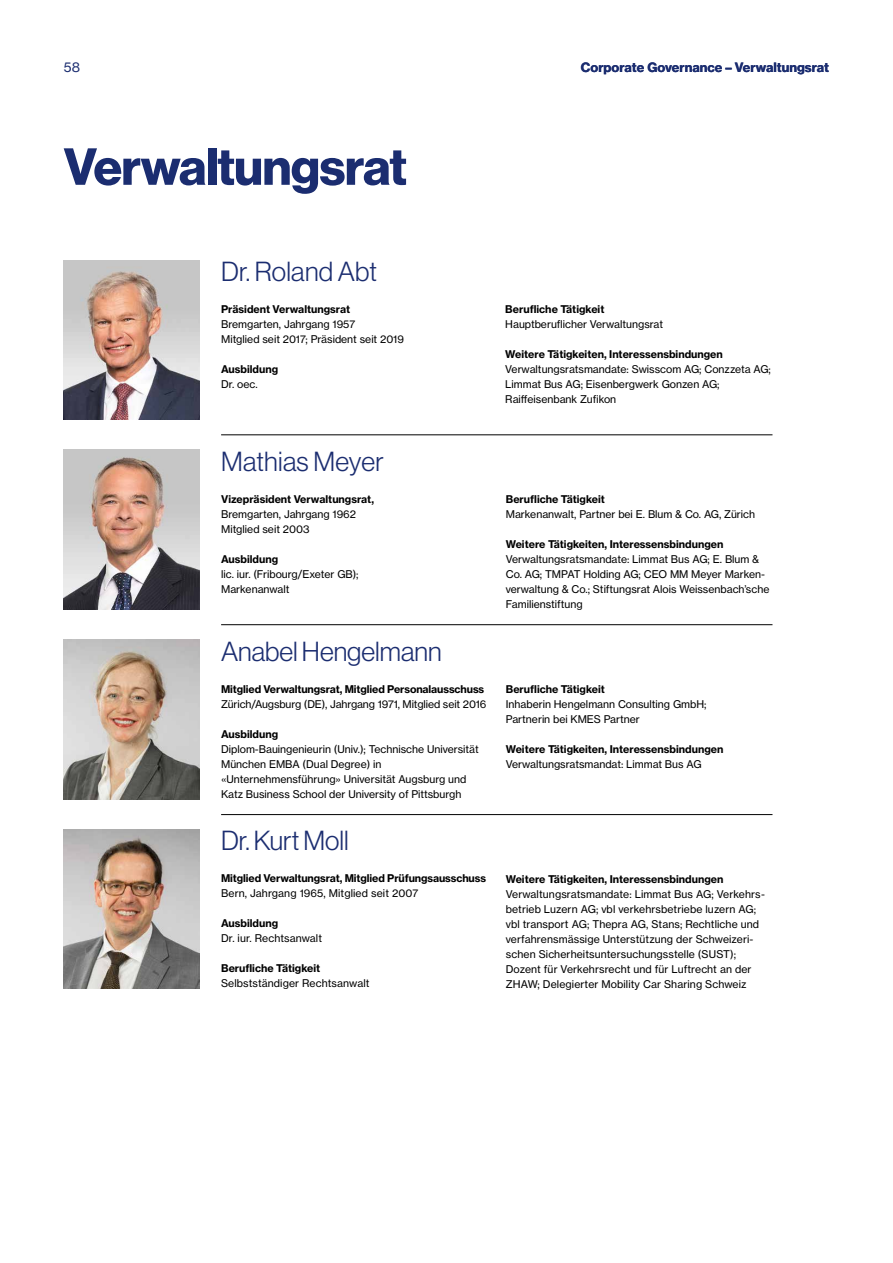
<style>
.page{position:relative;width:893px;height:1263px;background:#fff}
.page>*{position:absolute;margin:0;border:0;box-sizing:border-box;transform-origin:0 0}
.t1{font:51px "N Haas Grotesk DS Std 75 Bd";letter-spacing:-.015em;color:#1b2d70}
.t2{font:27px "N Haas Grotesk DS Std 45 Lt";color:#1b2d70}
.t3{font:12.75px "N Haas Grotesk TX Std 75 Bd";color:#1b2d70}
.t4{font:12.75px "N Haas Grotesk TX Std 55 Rg";color:#1b2d70}
.t5{font:10.5px/15px "N Haas Grotesk TX Std 55 Rg";color:#000}
.t6{font:10.5px "N Haas Grotesk TX Std 75 Bd";color:#000}
</style>
<div class="page">
<img style="left:64px;top:260px;width:136px;height:160px">
<img style="left:64px;top:640px;width:136px;height:159px">
<img style="left:64px;top:450px;width:136px;height:159px">
<img style="left:64px;top:829px;width:136px;height:160px">
<hr style="left:221px;top:435px;width:551px;height:1px;background:#000">
<hr style="left:221px;top:624px;width:551px;height:1px;background:#000">
<hr style="left:221px;top:814px;width:551px;height:1px;background:#000">
<p class="t4" style="left:64px;top:60px;width:18px">58</p>
<p class="t3" style="left:581px;top:60px;width:250px">Corporate Governance – Verwaltungsrat</p>
<h1 class="t1" style="left:64px;top:137px;width:345px">Verwaltungsrat</h1>
<h2 class="t2" style="left:221px;top:256px;width:157px">Dr. Roland Abt</h2>
<p class="t6" style="left:221px;top:302px;width:131px">Präsident Verwaltungsrat</p>
<p class="t5" style="left:221px;top:316px;width:184px">Bremgarten, Jahrgang 1957<br>Mitglied seit 2017; Präsident seit 2019</p>
<p class="t6" style="left:221px;top:362px;width:59px">Ausbildung</p>
<p class="t5" style="left:221px;top:376px;width:38px">Dr. oec.</p>
<h2 class="t2" style="left:221px;top:446px;width:164px">Mathias Meyer</h2>
<p class="t6" style="left:221px;top:492px;width:155px">Vizepräsident Verwaltungsrat,</p>
<p class="t5" style="left:221px;top:506px;width:136px">Bremgarten, Jahrgang 1962<br>Mitglied seit 2003</p>
<p class="t6" style="left:221px;top:552px;width:59px">Ausbildung</p>
<p class="t5" style="left:221px;top:566px;width:139px">lic. iur. (Fribourg/Exeter GB);<br>Markenanwalt</p>
<h2 class="t2" style="left:221px;top:636px;width:222px">Anabel Hengelmann</h2>
<p class="t6" style="left:221px;top:682px;width:265px">Mitglied Verwaltungsrat, Mitglied Personalausschuss</p>
<p class="t5" style="left:221px;top:696px;width:267px">Zürich/Augsburg (DE), Jahrgang 1971, Mitglied seit 2016</p>
<p class="t6" style="left:221px;top:727px;width:59px">Ausbildung</p>
<p class="t5" style="left:221px;top:741px;width:259px">Diplom-Bauingenieurin (Univ.); Technische Universität München EMBA (Dual Degree) in «Unternehmensführung» Universität Augsburg und Katz Business School der University of Pittsburgh</p>
<h2 class="t2" style="left:221px;top:825px;width:129px">Dr. Kurt Moll</h2>
<p class="t6" style="left:221px;top:872px;width:266px">Mitglied Verwaltungsrat, Mitglied Prüfungsausschuss</p>
<p class="t5" style="left:221px;top:886px;width:199px">Bern, Jahrgang 1965, Mitglied seit 2007</p>
<p class="t6" style="left:221px;top:917px;width:59px">Ausbildung</p>
<p class="t5" style="left:221px;top:931px;width:102px">Dr. iur. Rechtsanwalt</p>
<p class="t6" style="left:221px;top:962px;width:101px">Berufliche Tätigkeit</p>
<p class="t5" style="left:221px;top:976px;width:150px">Selbstständiger Rechtsanwalt</p>
<p class="t6" style="left:505px;top:303px;width:101px">Berufliche Tätigkeit</p>
<p class="t5" style="left:505px;top:317px;width:159px">Hauptberuflicher Verwaltungsrat</p>
<p class="t6" style="left:505px;top:348px;width:219px">Weitere Tätigkeiten, Interessensbindungen</p>
<p class="t5" style="left:505px;top:362px;width:267px">Verwaltungsratsmandate: Swisscom AG; Conzzeta AG;<br>Limmat Bus AG; Eisenbergwerk Gonzen AG;<br>Raiffeisenbank Zufikon</p>
<p class="t6" style="left:506px;top:493px;width:101px">Berufliche Tätigkeit</p>
<p class="t5" style="left:506px;top:507px;width:251px">Markenanwalt, Partner bei E. Blum &amp; Co. AG, Zürich</p>
<p class="t6" style="left:506px;top:538px;width:219px">Weitere Tätigkeiten, Interessensbindungen</p>
<p class="t5" style="left:506px;top:552px;width:265px">Verwaltungsratsmandate: Limmat Bus AG; E. Blum &amp; Co. AG; TMPAT Holding AG; CEO MM Meyer Marken&shy;verwaltung &amp; Co.; Stiftungsrat Alois Weissenbach’sche Familienstiftung</p>
<p class="t6" style="left:506px;top:682px;width:101px">Berufliche Tätigkeit</p>
<p class="t5" style="left:506px;top:697px;width:202px">Inhaberin Hengelmann Consulting GmbH;<br>Partnerin bei KMES Partner</p>
<p class="t6" style="left:506px;top:742px;width:219px">Weitere Tätigkeiten, Interessensbindungen</p>
<p class="t5" style="left:506px;top:757px;width:197px">Verwaltungsratsmandat: Limmat Bus AG</p>
<p class="t6" style="left:506px;top:872px;width:219px">Weitere Tätigkeiten, Interessensbindungen</p>
<p class="t5" style="left:506px;top:886px;width:261px">Verwaltungsratsmandate: Limmat Bus AG; Verkehrs&shy;betrieb Luzern AG; vbl verkehrsbetriebe luzern AG; vbl transport AG; Thepra AG, Stans; Rechtliche und verfahrensmässige Unterstützung der Schweizeri&shy;schen Sicherheitsuntersuchungsstelle (SUST); Dozent für Verkehrsrecht und für Luftrecht an der ZHAW; Delegierter Mobility Car Sharing Schweiz</p>
</div>
